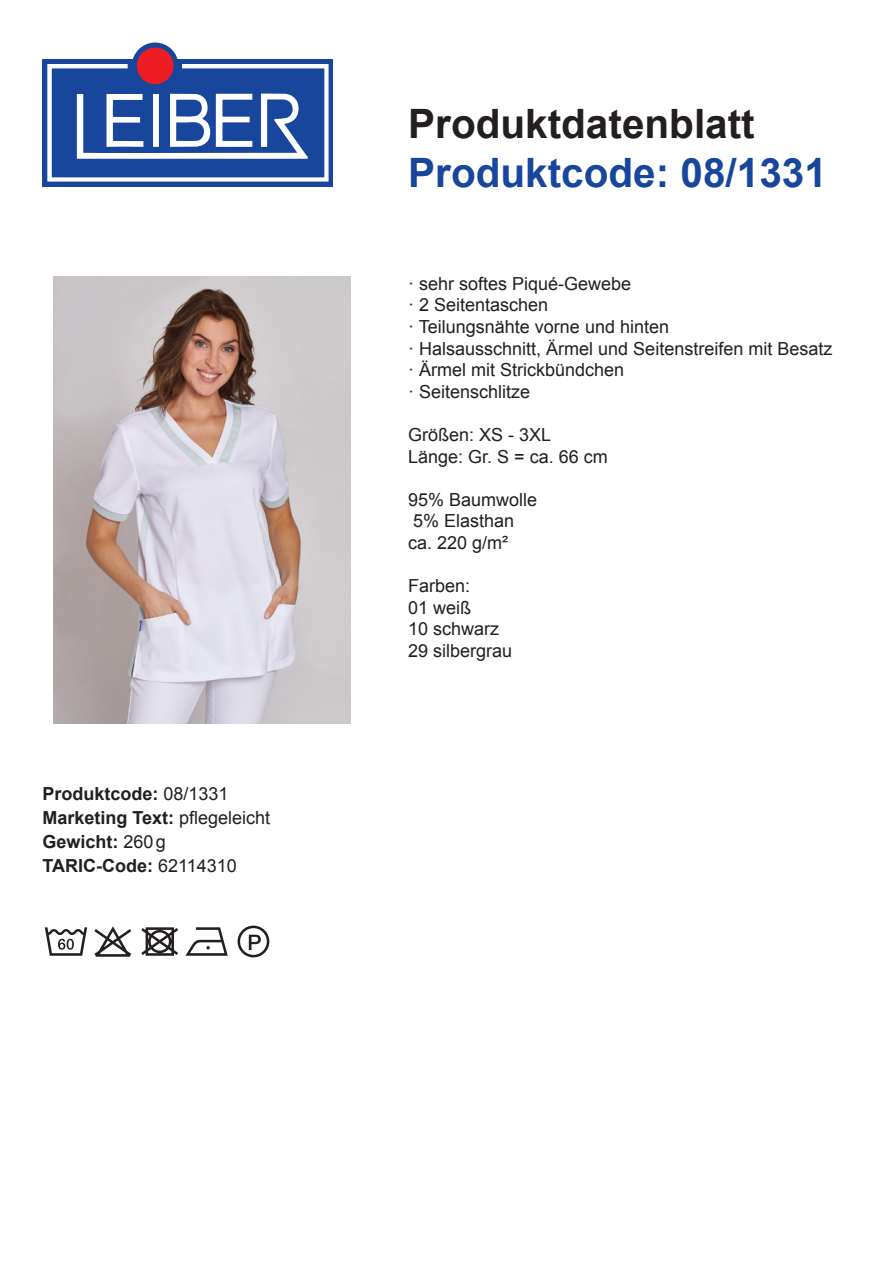
<style>
.page{position:relative;width:893px;height:1263px;background:#fff}
.page>*{position:absolute;margin:0;border:0;box-sizing:border-box;transform-origin:0 0}
.t1{font:700 40.5px "Arial";color:#18469d}
.t2{font:700 40.5px "Arial";color:#231f20}
.t3{font:18px/21.6px "Arial";color:#231f20}
.t4{font:700 18px/24px "Arial";color:#231f20}
.s1{font-weight:400}
</style>
<div class="page">
<div style="left:43px;top:59px;width:290px;height:127px;background:#18469d"></div>
<svg style="left:47px;top:64px;width:282px;height:118px"></svg>
<svg style="left:132px;top:43px;width:47px;height:46px"></svg>
<div style="left:138px;top:48px;width:35px;height:36px;background:#ee1d23;border-radius:50%"></div>
<div style="left:137px;top:48px;width:37px;height:36px;border:1px solid #ee1d23;border-radius:50%"></div>
<img style="left:53px;top:277px;width:298px;height:446px">
<svg style="left:45px;top:927px;width:42px;height:29px"></svg>
<svg style="left:94px;top:926px;width:37px;height:31px"></svg>
<svg style="left:141px;top:927px;width:37px;height:29px"></svg>
<svg style="left:185px;top:927px;width:43px;height:29px"></svg>
<svg style="left:238px;top:925px;width:31px;height:32px"></svg>
<p class="t4" style="left:43px;top:782px;width:229px">Produktcode: <span class="s1">08/1331<br></span>Marketing Text: <span class="s1">pflegeleicht<br></span>Gewicht: <span class="s1">260g<br></span>TARIC-Code: <span class="s1">62114310</span></p>
<h1 class="t2" style="left:408px;top:97px;width:348px">Produktdatenblatt</h1>
<h1 class="t1" style="left:408px;top:146px;width:420px">Produktcode: 08/1331</h1>
<p class="t3" style="left:408px;top:273px;width:426px">· sehr softes Piqué-Gewebe<br>· 2 Seitentaschen<br>· Teilungsnähte vorne und hinten<br>· Halsausschnitt, Ärmel und Seitenstreifen mit Besatz · Ärmel mit Strickbündchen<br>· Seitenschlitze</p>
<p class="t3" style="left:408px;top:424px;width:201px">Größen: XS - 3XL<br>Länge: Gr. S = ca. 66 cm</p>
<p class="t3" style="left:408px;top:489px;width:131px">95% Baumwolle<br>5% Elasthan ca. 220 g/m²</p>
<p class="t3" style="left:408px;top:575px;width:106px">Farben:<br>01 weiß<br>10 schwarz<br>29 silbergrau</p>
</div>
